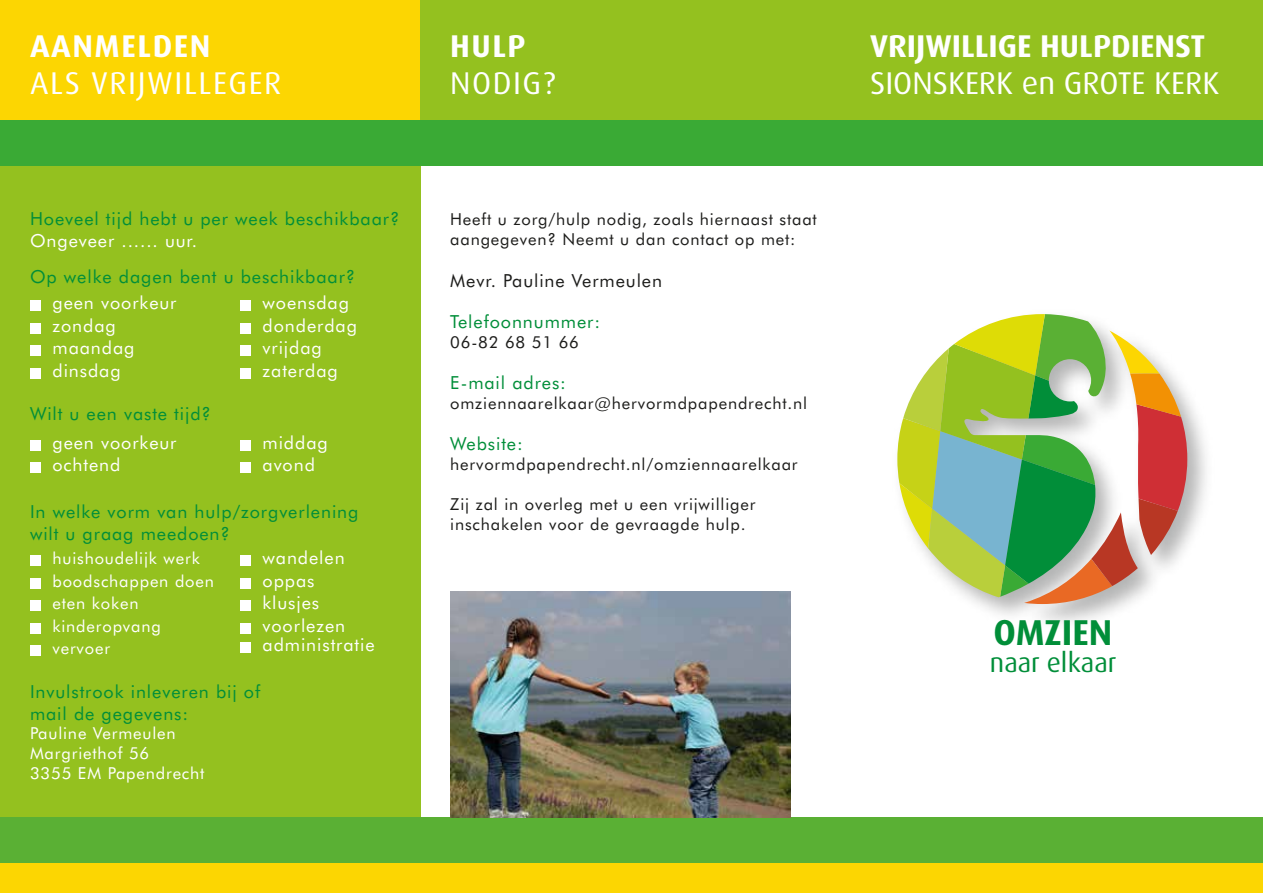
<style>
.page{position:relative;width:1263px;height:893px;background:#fff}
.page>*{position:absolute;margin:0;border:0;box-sizing:border-box;transform-origin:0 0}
.t1{font:700 36px "Dax";color:#018e39}
.t2{font:700 31.5px "Dax";color:#fff}
.t3{font:31.5px "Dax";letter-spacing:.045em;color:#fff}
.t4{font:31.5px "Dax";color:#fff}
.t5{font:700 31.5px "Dax";letter-spacing:.05em;color:#fff}
.t6{font:27px "Dax";color:#018e39}
.t7{font:18px/21.6px "Futura BT";letter-spacing:.05em;color:#018e39}
.t8{font:18px/22.5px "Futura BT";letter-spacing:.05em;color:#fff}
.t9{font:18px "Futura BT";letter-spacing:.05em;color:#1d1d1b}
.t10{font:16.5px/19.8px "Futura BT";letter-spacing:.05em;color:#1d1d1b}
.t11{font:16.5px/19.8px "Futura BT";letter-spacing:.05em;color:#fff}
</style>
<div class="page">
<div style="left:0;top:863px;width:1263px;height:30px;background:#fcd602"></div>
<div style="left:0;top:165px;width:420px;height:698px;background:#94c11f"></div>
<div style="left:0;top:0;width:420px;height:120px;background:#fcd602"></div>
<div style="left:420px;top:0;width:843px;height:120px;background:#94c11f"></div>
<div style="left:0;top:818px;width:1263px;height:45px;background:#5ab034"></div>
<div style="left:0;top:120px;width:1263px;height:45px;background:#3aaa35"></div>
<svg style="left:897px;top:314px;width:290px;height:290px"></svg>
<div style="left:30px;top:300px;width:10px;height:11px;background:#fff"></div>
<div style="left:30px;top:323px;width:10px;height:10px;background:#fff"></div>
<div style="left:30px;top:345px;width:10px;height:11px;background:#fff"></div>
<div style="left:30px;top:368px;width:10px;height:10px;background:#fff"></div>
<div style="left:240px;top:300px;width:10px;height:11px;background:#fff"></div>
<div style="left:240px;top:323px;width:10px;height:10px;background:#fff"></div>
<div style="left:240px;top:345px;width:10px;height:11px;background:#fff"></div>
<div style="left:240px;top:368px;width:10px;height:10px;background:#fff"></div>
<img style="left:450px;top:591px;width:340px;height:227px">
<div style="left:30px;top:440px;width:10px;height:10px;background:#fff"></div>
<div style="left:30px;top:462px;width:10px;height:11px;background:#fff"></div>
<div style="left:240px;top:440px;width:10px;height:10px;background:#fff"></div>
<div style="left:240px;top:462px;width:10px;height:11px;background:#fff"></div>
<div style="left:30px;top:555px;width:10px;height:11px;background:#fff"></div>
<div style="left:30px;top:578px;width:10px;height:10px;background:#fff"></div>
<div style="left:30px;top:600px;width:10px;height:11px;background:#fff"></div>
<div style="left:30px;top:623px;width:10px;height:10px;background:#fff"></div>
<div style="left:240px;top:555px;width:10px;height:11px;background:#fff"></div>
<div style="left:240px;top:578px;width:10px;height:10px;background:#fff"></div>
<div style="left:240px;top:600px;width:10px;height:11px;background:#fff"></div>
<div style="left:240px;top:623px;width:10px;height:10px;background:#fff"></div>
<div style="left:30px;top:645px;width:10px;height:11px;background:#fff"></div>
<div style="left:240px;top:642px;width:10px;height:11px;background:#fff"></div>
<h2 class="t5" style="left:30px;top:25px;width:182px">AANMELDEN</h2>
<h2 class="t3" style="left:30px;top:63px;width:253px">ALS VRIJWILLEGER</h2>
<p class="t7" style="left:30px;top:208px;width:371px">Hoeveel tijd hebt u per week beschikbaar?</p>
<p class="t8" style="left:30px;top:229px;width:169px">Ongeveer ...... uur.</p>
<p class="t7" style="left:30px;top:265px;width:327px">Op welke dagen bent u beschikbaar?</p>
<p class="t8" style="left:52px;top:292px;width:126px">geen voorkeur</p>
<p class="t8" style="left:52px;top:337px;width:83px">maandag dinsdag</p>
<p class="t8" style="left:52px;top:314px;width:65px">zondag</p>
<p class="t7" style="left:30px;top:403px;width:182px">Wilt u een vaste tijd?</p>
<p class="t8" style="left:262px;top:292px;width:88px">woensdag</p>
<p class="t8" style="left:262px;top:337px;width:77px">vrijdag zaterdag</p>
<p class="t8" style="left:262px;top:314px;width:96px">donderdag</p>
<p class="t8" style="left:52px;top:431px;width:126px">geen voorkeur ochtend</p>
<p class="t8" style="left:262px;top:431px;width:67px">middag avond</p>
<p class="t7" style="left:30px;top:501px;width:330px">In welke vorm van hulp/zorgverlening wilt u graag meedoen?</p>
<p class="t11" style="left:52px;top:549px;width:149px">huishoudelijk werk</p>
<p class="t11" style="left:52px;top:592px;width:110px;line-height:22.5px">eten koken kinderopvang</p>
<p class="t11" style="left:52px;top:571px;width:163px">boodschappen doen</p>
<p class="t8" style="left:262px;top:547px;width:84px">wandelen</p>
<p class="t8" style="left:262px;top:592px;width:84px">klusjes voorlezen</p>
<p class="t8" style="left:262px;top:569px;width:54px">oppas</p>
<p class="t11" style="left:52px;top:639px;width:59px">vervoer</p>
<p class="t8" style="left:262px;top:634px;width:114px">administratie</p>
<p class="t7" style="left:30px;top:681px;width:232px">Invulstrook inleveren bij of mail de gegevens:</p>
<p class="t11" style="left:30px;top:723px;width:176px">Pauline Vermeulen<br>Margriethof 56<br>3355 EM Papendrecht</p>
<h2 class="t2" style="left:450px;top:25px;width:77px">HULP</h2>
<h2 class="t3" style="left:450px;top:63px;width:107px">NODIG?</h2>
<p class="t10" style="left:450px;top:210px;width:368px">Heeft u zorg/hulp nodig, zoals hiernaast staat aangegeven? Neemt u dan contact op met:</p>
<p class="t9" style="left:450px;top:269px;width:213px">Mevr. Pauline Vermeulen</p>
<p class="t7" style="left:450px;top:311px;width:151px">Telefoonnummer:</p>
<p class="t10" style="left:450px;top:332px;width:130px">06-82 68 51 66</p>
<p class="t7" style="left:450px;top:372px;width:117px">E-mail adres:</p>
<p class="t10" style="left:450px;top:393px;width:358px">omziennaarelkaar@hervormdpapendrecht.nl</p>
<p class="t7" style="left:450px;top:433px;width:74px">Website:</p>
<p class="t10" style="left:450px;top:454px;width:349px">hervormdpapendrecht.nl/omziennaarelkaar</p>
<p class="t10" style="left:450px;top:494px;width:307px">Zij zal in overleg met u een vrijwilliger inschakelen voor de gevraagde hulp.</p>
<h2 class="t2" style="left:870px;top:25px;width:337px">VRIJWILLIGE HULPDIENST</h2>
<h2 class="t4" style="left:870px;top:63px;width:351px">SIONSKERK en GROTE KERK</h2>
<h1 class="t1" style="left:993px;top:609px;width:121px">OMZIEN</h1>
<h3 class="t6" style="left:990px;top:645px;width:128px">naar elkaar</h3>
</div>
